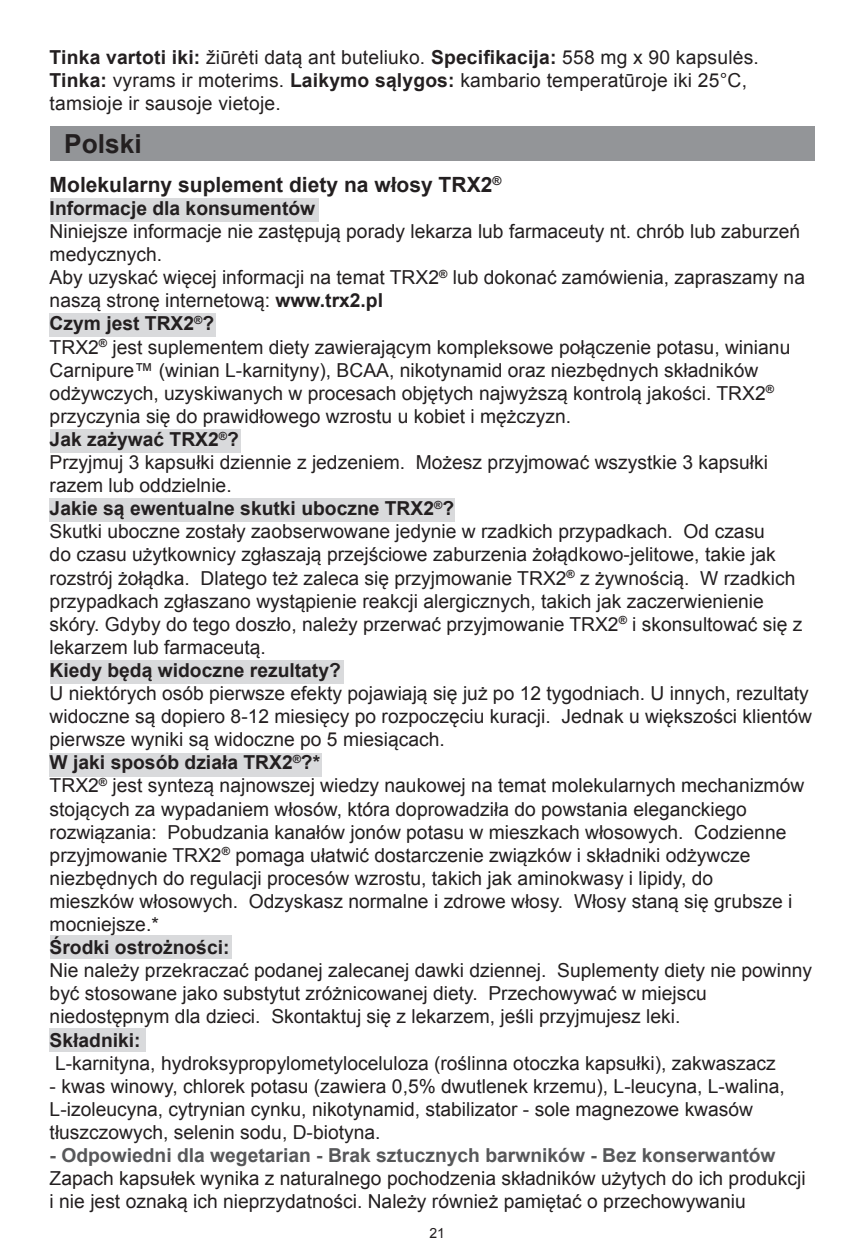
<style>
.page{position:relative;width:864px;height:1260px;background:#fff}
.page>*{position:absolute;margin:0;border:0;box-sizing:border-box;transform-origin:0 0}
.t1{font:700 26.25px "Arial";color:#231f20}
.t2{font:700 21px "Arial";color:#231f20}
.t3{font:19.25px/23.1px "Arial";color:#231f20}
.t4{font:700 19.25px "Arial";color:#231f20}
.t5{font:700 19.25px "Arial";color:#57585a}
.t6{font:14px "Arial";color:#231f20}
.s1{font-weight:700}
</style>
<div class="page">
<div style="left:50px;top:1029px;width:96px;height:23px;background:#d9dadc"></div>
<div style="left:50px;top:936px;width:181px;height:23px;background:#d9dadc"></div>
<div style="left:50px;top:753px;width:271px;height:23px;background:#d9dadc"></div>
<div style="left:50px;top:660px;width:293px;height:24px;background:#d9dadc"></div>
<div style="left:50px;top:498px;width:404px;height:24px;background:#d9dadc"></div>
<div style="left:50px;top:429px;width:190px;height:23px;background:#d9dadc"></div>
<div style="left:50px;top:313px;width:165px;height:24px;background:#d9dadc"></div>
<div style="left:50px;top:198px;width:268px;height:24px;background:#d9dadc"></div>
<div style="left:50px;top:127px;width:764px;height:34px;background:#939598"></div>
<p class="t3" style="left:50px;top:46px;width:710px"><span class="s1">Tinka vartoti iki:</span> žiūrėti datą ant buteliuko. <span class="s1">Specifikacija:</span> 558 mg x 90 kapsulės.<br><span class="s1">Tinka:</span> vyrams ir moterims. <span class="s1">Laikymo sąlygos:</span> kambario temperatūroje iki 25°C, tamsioje ir sausoje vietoje.</p>
<h1 class="t1" style="left:64px;top:127px;width:79px">Polski</h1>
<p class="t2" style="left:50px;top:171px;width:453px">Molekularny suplement diety na włosy TRX2<sup>®</sup></p>
<p class="t4" style="left:50px;top:195px;width:267px">Informacje dla konsumentów</p>
<p class="t3" style="left:50px;top:220px;width:756px">Niniejsze informacje nie zastępują porady lekarza lub farmaceuty nt. chrób lub zaburzeń medycznych.<br>Aby uzyskać więcej informacji na temat TRX2<sup>®</sup> lub dokonać zamówienia, zapraszamy na naszą stronę internetową: <span class="s1">www.trx2.pl<br>Czym jest TRX2</span><sup>®</sup><span class="s1">?<br></span>TRX2<sup>®</sup> jest suplementem diety zawierającym kompleksowe połączenie potasu, winianu Carnipure™ (winian L-karnityny), BCAA, nikotynamid oraz niezbędnych składników odżywczych, uzyskiwanych w procesach objętych najwyższą kontrolą jakości. TRX2<sup>® </sup>przyczynia się do prawidłowego wzrostu u kobiet i mężczyzn.<br><span class="s1">Jak zażywać TRX2</span><sup>®</sup><span class="s1">?<br></span>Przyjmuj 3 kapsułki dziennie z jedzeniem. Możesz przyjmować wszystkie 3 kapsułki razem lub oddzielnie.<br><span class="s1">Jakie są ewentualne skutki uboczne TRX2</span><sup>®</sup><span class="s1">?<br></span>Skutki uboczne zostały zaobserwowane jedynie w rzadkich przypadkach. Od czasu<br>do czasu użytkownicy zgłaszają przejściowe zaburzenia żołądkowo-jelitowe, takie jak rozstrój żołądka. Dlatego też zaleca się przyjmowanie TRX2<sup>®</sup> z żywnością. W rzadkich przypadkach zgłaszano wystąpienie reakcji alergicznych, takich jak zaczerwienienie skóry. Gdyby do tego doszło, należy przerwać przyjmowanie TRX2<sup>®</sup> i skonsultować się z lekarzem lub farmaceutą.</p>
<p class="t4" style="left:50px;top:657px;width:292px">Kiedy będą widoczne rezultaty?</p>
<p class="t3" style="left:50px;top:682px;width:763px">U niektórych osób pierwsze efekty pojawiają się już po 12 tygodniach. U innych, rezultaty widoczne są dopiero 8-12 miesięcy po rozpoczęciu kuracji. Jednak u większości klientów pierwsze wyniki są widoczne po 5 miesiącach.<br><span class="s1">W jaki sposób działa TRX2</span><sup>®</sup><span class="s1">?*<br></span>TRX2<sup>®</sup> jest syntezą najnowszej wiedzy naukowej na temat molekularnych mechanizmów stojących za wypadaniem włosów, która doprowadziła do powstania eleganckiego rozwiązania: Pobudzania kanałów jonów potasu w mieszkach włosowych. Codzienne przyjmowanie TRX2<sup>®</sup> pomaga ułatwić dostarczenie związków i składniki odżywcze niezbędnych do regulacji procesów wzrostu, takich jak aminokwasy i lipidy, do<br>mieszków włosowych. Odzyskasz normalne i zdrowe włosy. Włosy staną się grubsze i mocniejsze.*</p>
<p class="t4" style="left:50px;top:935px;width:181px">Środki ostrożności:</p>
<p class="t3" style="left:50px;top:959px;width:763px">Nie należy przekraczać podanej zalecanej dawki dziennej. Suplementy diety nie powinny być stosowane jako substytut zróżnicowanej diety. Przechowywać w miejscu niedostępnym dla dzieci. Skontaktuj się z lekarzem, jeśli przyjmujesz leki.</p>
<p class="t4" style="left:50px;top:1027px;width:92px">Składniki:</p>
<p class="t3" style="left:55px;top:1052px;width:721px">L-karnityna, hydroksypropylometyloceluloza (roślinna otoczka kapsułki), zakwaszacz</p>
<p class="t3" style="left:50px;top:1075px;width:736px">- kwas winowy, chlorek potasu (zawiera 0,5% dwutlenek krzemu), L-leucyna, L-walina,<br>L-izoleucyna, cytrynian cynku, nikotynamid, stabilizator - sole magnezowe kwasów tłuszczowych, selenin sodu, D-biotyna.</p>
<p class="t5" style="left:50px;top:1142px;width:727px">- Odpowiedni dla wegetarian - Brak sztucznych barwników - Bez konserwantów</p>
<p class="t3" style="left:50px;top:1167px;width:757px">Zapach kapsułek wynika z naturalnego pochodzenia składników użytych do ich produkcji i nie jest oznaką ich nieprzydatności. Należy również pamiętać o przechowywaniu</p>
<p class="t6" style="left:429px;top:1224px;width:17px">21</p>
</div>
